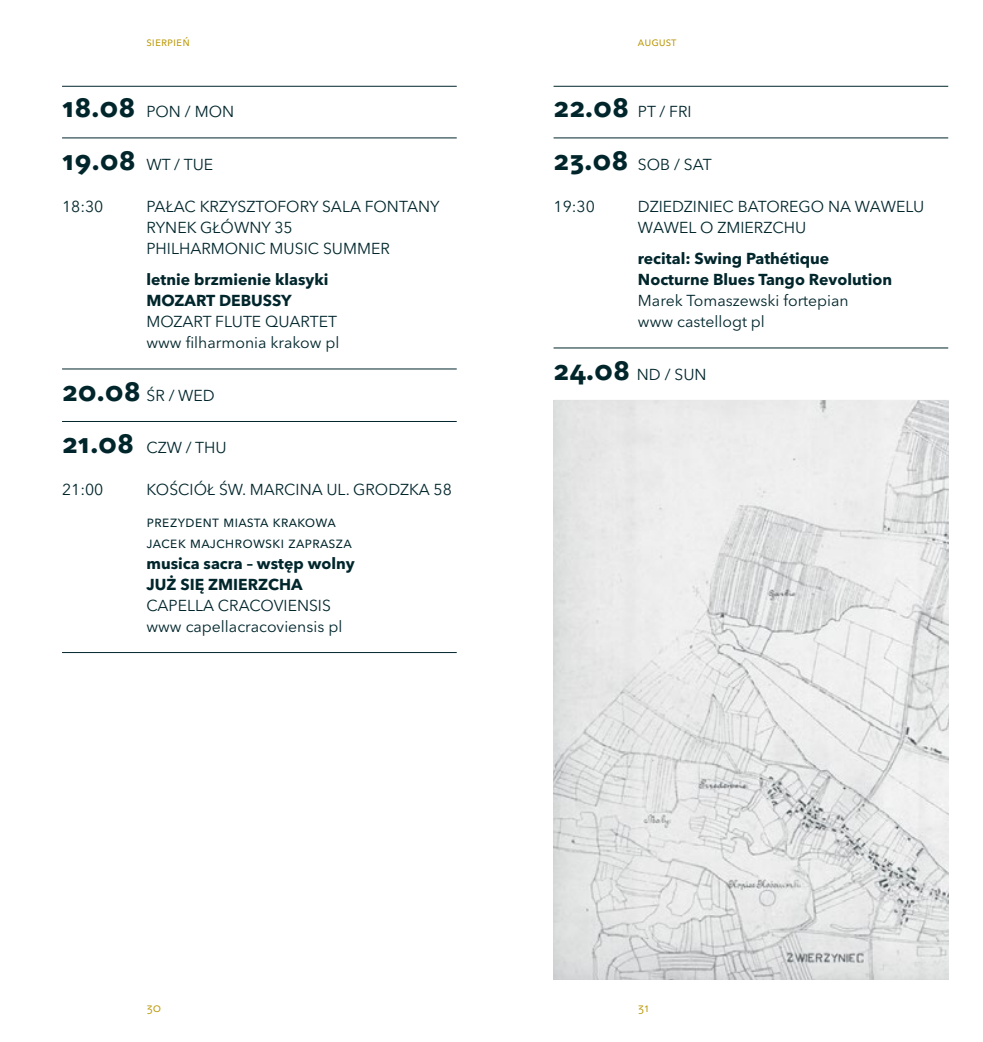
<style>
.page{position:relative;width:983px;height:1042px;background:#fff}
.page>*{position:absolute;margin:0;border:0;box-sizing:border-box;transform-origin:0 0}
.t1{font:700 26.25px "Avenir Next LT Pro";color:#00262c}
.t2{font:15.75px/21px "Avenir Next LT Pro";color:#00262c}
.t3{font:700 15.75px/21px "Avenir Next LT Pro";color:#00262c}
.t4{font:12.25px "Avenir Next LT Pro";color:#b99600}
.s1{font-weight:700;font-size:26.25px}
.s2{font-weight:400;font-size:15.75px}
</style>
<div class="page">
<hr style="left:553px;top:137px;width:394px;height:1px;background:#00262c">
<hr style="left:553px;top:347px;width:394px;height:1px;background:#00262c">
<hr style="left:553px;top:400px;width:394px;height:1px;background:#00262c">
<hr style="left:62px;top:137px;width:394px;height:1px;background:#00262c">
<hr style="left:62px;top:368px;width:394px;height:1px;background:#00262c">
<hr style="left:62px;top:421px;width:394px;height:1px;background:#00262c">
<hr style="left:62px;top:652px;width:394px;height:1px;background:#00262c">
<hr style="left:62px;top:86px;width:394px;height:1px;background:#00262c">
<hr style="left:553px;top:86px;width:394px;height:1px;background:#00262c">
<img style="left:553px;top:401px;width:394px;height:579px">
<p class="t4" style="left:146px;top:35px;width:45px">sierpień</p>
<p class="t4" style="left:637px;top:35px;width:40px">august</p>
<p class="t2" style="left:62px;top:101px;width:173px"><span class="s1">18.08</span> PON / MO n</p>
<p class="t2" style="left:62px;top:154px;width:133px"><span class="s1">19.08</span> WT / TUE</p>
<p class="t2" style="left:62px;top:196px;width:43px">18:30</p>
<p class="t2" style="left:146px;top:196px;width:20px">PAŁAC</p>
<p class="t2" style="left:200px;top:196px;width:11px">KRZYSZTOFORY</p>
<p class="t2" style="left:322px;top:196px;width:11px">SALA</p>
<p class="t2" style="left:364px;top:196px;width:12px">FONTANY</p>
<p class="t2" style="left:146px;top:217px;width:10px">RYNEK</p>
<p class="t2" style="left:200px;top:217px;width:13px">GŁÓWNY</p>
<p class="t2" style="left:274px;top:217px;width:20px">35</p>
<p class="t2" style="left:146px;top:238px;width:20px">PHILHARMONIC</p>
<p class="t2" style="left:269px;top:238px;width:11px">MUSIC</p>
<p class="t2" style="left:323px;top:238px;width:12px">SUMMER</p>
<p class="t3" style="left:146px;top:269px;width:183px">letnie brzmienie klasyki<br>MOZART DEBUSSY</p>
<p class="t2" style="left:146px;top:311px;width:12px">MOZART</p>
<p class="t2" style="left:215px;top:311px;width:10px">FLUTE</p>
<p class="t2" style="left:146px;top:311px;width:194px;text-indent:119px">QUARTET<br>www filharmonia krakow pl</p>
<p class="t2" style="left:62px;top:385px;width:129px"><span class="s1">20.08</span> ŚR / WED</p>
<h1 class="t1" style="left:62px;top:428px;width:97px">21.08 <span class="s2">CZW</span></h1>
<p class="t2" style="left:186px;top:437px;width:21px">/ THU</p>
<p class="t2" style="left:62px;top:479px;width:60px">21:00 KOŚCIÓŁ</p>
<p class="t2" style="left:219px;top:479px;width:42px">ŚW. MARCINA</p>
<p class="t2" style="left:326px;top:479px;width:39px">UL . GRODZKA</p>
<p class="t2" style="left:433px;top:479px;width:20px">58</p>
<p class="t2" style="left:146px;top:511px;width:207px">prezydent miasta krakowa jacek majchrowski zaprasza</p>
<p class="t3" style="left:146px;top:553px;width:210px">musica sacra – wstęp wolny już się zmierzcha</p>
<p class="t2" style="left:146px;top:595px;width:42px">CAPELLA</p>
<p class="t2" style="left:146px;top:595px;width:197px;text-indent:71px">CRACOVIENSIS<br>www capellacracoviensis pl</p>
<p class="t2" style="left:553px;top:101px;width:124px"><span class="s1">22.08</span> PT / FRI</p>
<p class="t2" style="left:553px;top:154px;width:160px"><span class="s1">23.08</span> sob / sat</p>
<p class="t2" style="left:553px;top:196px;width:58px">19:30 DZIEDZINIEC</p>
<p class="t2" style="left:737px;top:196px;width:12px">BATOREGO</p>
<p class="t2" style="left:828px;top:196px;width:39px">NA WAWELU</p>
<p class="t2" style="left:637px;top:217px;width:170px">Wawel o zmierzchu</p>
<p class="t3" style="left:637px;top:248px;width:193px">recital: Swing Pathétique</p>
<p class="t3" style="left:553px;top:269px;width:49px">N</p>
<p class="t3" style="left:650px;top:269px;width:243px">octurne Blues Tango Revolution</p>
<p class="t2" style="left:637px;top:290px;width:212px">Marek Tomaszewski fortepian www castellogt pl</p>
<p class="t2" style="left:553px;top:364px;width:132px"><span class="s1">24.08</span> ND / SUN</p>
<p class="t4" style="left:146px;top:1000px;width:16px">30</p>
<p class="t4" style="left:637px;top:1000px;width:13px">31</p>
</div>
